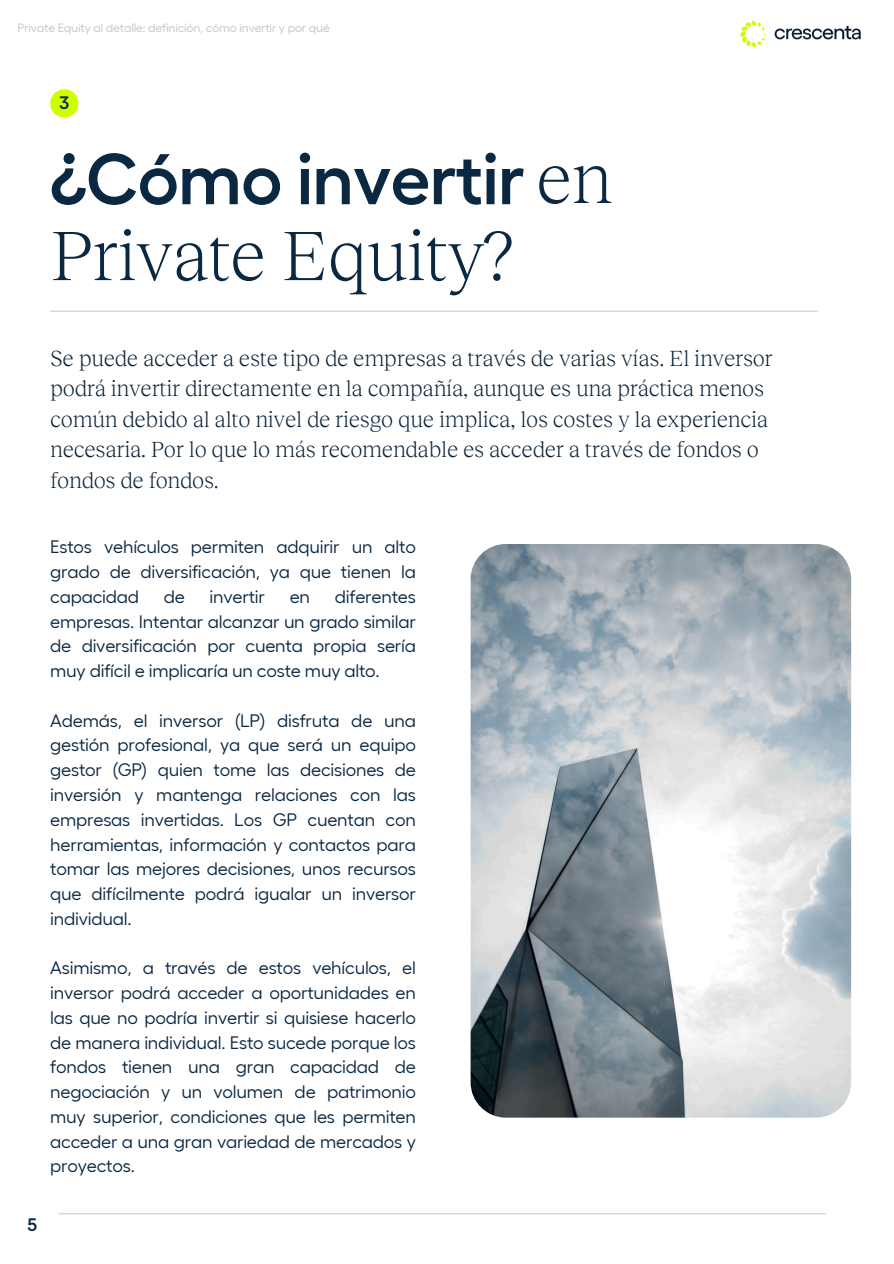
<style>
.page{position:relative;width:894px;height:1264px;background:#fff}
.page>*{position:absolute;margin:0;border:0;box-sizing:border-box;transform-origin:0 0}
.t1{font:600 72px "Fellix";letter-spacing:-.01em;color:#0a2842}
.t2{font:300 72px "Reckless Neue";letter-spacing:-.01em;color:#0a2842}
.t3{font:300 22.5px/30.3px "Reckless Neue";letter-spacing:-.01em;color:#092239}
.t4{font:18px/24.8px "Fellix";letter-spacing:-.01em;color:#0a2842;text-align:justify}
.t5{font:600 18px "Fellix";color:#0a2842}
.t6{font:12px "Fellix";letter-spacing:-.01em;color:#c1c4c7}
.s1{font-family:"Reckless Neue";font-weight:300}
</style>
<div class="page">
<img style="left:740px;top:20px;width:121px;height:28px">
<svg style="left:50px;top:89px;width:28px;height:28px"></svg>
<hr style="left:50px;top:310px;width:767px;height:2px;background:#929292">
<hr style="left:59px;top:1213px;width:766px;height:1px;background:#929292">
<svg style="left:470px;top:544px;width:382px;height:574px"></svg>
<h4 class="t6" style="left:17px;top:21px;width:314px">Private Equity al detalle: definición, cómo invertir y por qué</h4>
<p class="t5" style="left:59px;top:93px;width:11px">3</p>
<p class="t1" style="left:50px;top:138px;width:563px">¿Cómo invertir <span class="s1">en</span></p>
<h3 class="t2" style="left:50px;top:215px;width:464px">Private Equity?</h3>
<p class="t3" style="left:50px;top:343px;width:724px">Se puede acceder a este tipo de empresas a través de varias vías. El inversor podrá invertir directamente en la compañía, aunque es una práctica menos común debido al alto nivel de riesgo que implica, los costes y la experiencia necesaria. Por lo que lo más recomendable es acceder a través de fondos o fondos de fondos.</p>
<p class="t4" style="left:50px;top:534px;width:367px">Estos vehículos permiten adquirir un alto grado de diversificación, ya que tienen la capacidad</p>
<p class="t4" style="left:50px;top:584px;width:367px;text-indent:284px">diferentes empresas. Intentar alcanzar un grado similar de diversificación por cuenta propia sería muy difícil e implicaría un coste muy alto.</p>
<h1 class="t4" style="left:50px;top:708px;width:367px">Además, el inversor (LP) disfruta de una gestión profesional, ya que será un equipo gestor (GP) quien tome las decisiones de inversión y mantenga relaciones con las empresas invertidas. Los GP cuentan con herramientas, información y contactos para tomar las mejores decisiones, unos recursos que difícilmente podrá igualar un inversor individual.</h1>
<h2 class="t4" style="left:50px;top:955px;width:367px">Asimismo, a través de estos vehículos, el inversor podrá acceder a oportunidades en las que no podría invertir si quisiese hacerlo de manera individual. Esto sucede porque los fondos tienen una gran capacidad de negociación y un volumen de patrimonio muy superior, condiciones que les permiten acceder a una gran variedad de mercados y proyectos.</h2>
<p class="t4" style="left:164px;top:584px;width:23px">de</p>
<p class="t4" style="left:209px;top:584px;width:57px">invertir</p>
<p class="t4" style="left:289px;top:584px;width:22px">en</p>
<h2 class="t5" style="left:28px;top:1213px;width:11px">5</h2>
</div>
